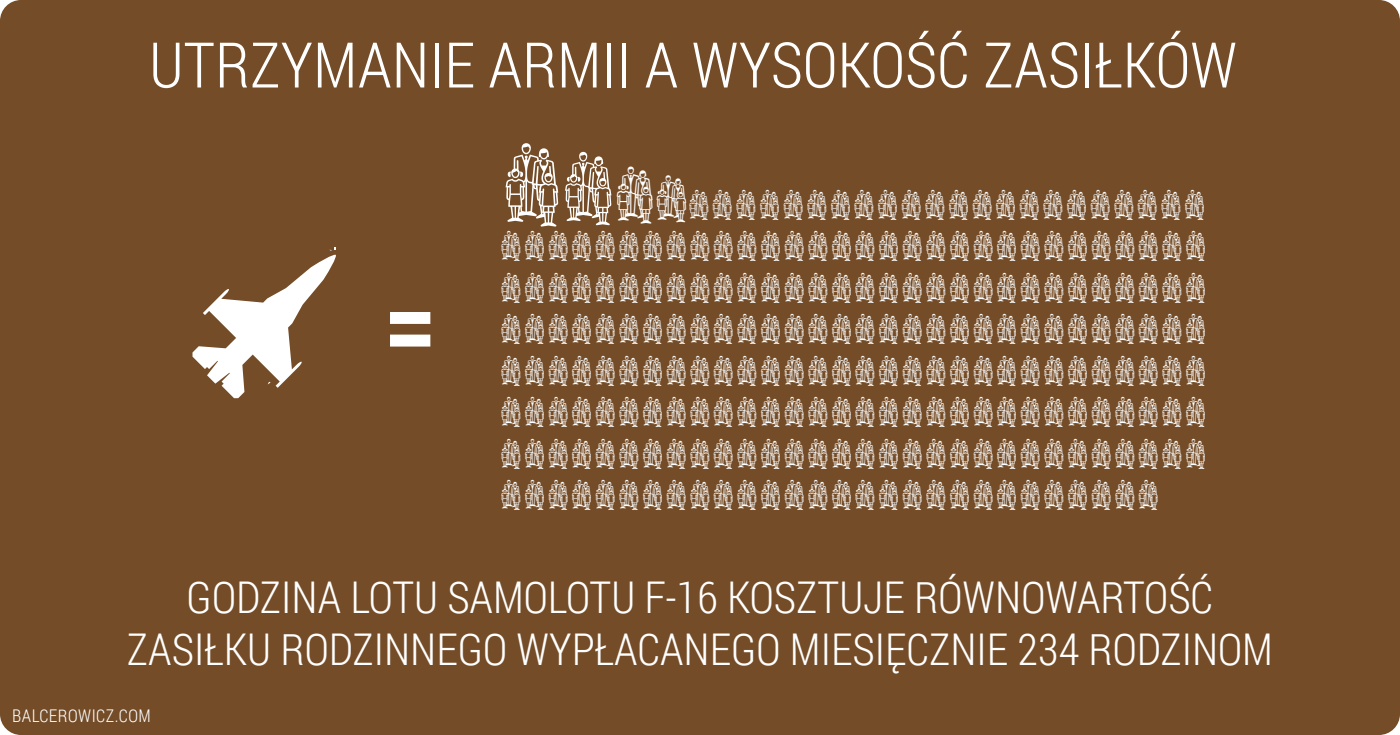
<style>
.page{position:relative;width:1400px;height:735px;background:#744c27}
.page>*{position:absolute;margin:0;border:0;box-sizing:border-box;transform-origin:0 0}
.t1{font:700 107.1px "Roboto Condensed";color:#fff}
.t2{font:300 63px "Roboto Condensed";color:#fff}
.t3{font:300 43.75px/52.5px "Roboto Condensed";color:#fff;text-align:center}
.t4{font:300 17.5px "Roboto Condensed";letter-spacing:.025em;color:#fff}
</style>
<div class="page">
<svg style="left:192px;top:247px;width:144px;height:151px"></svg>
<h2 class="t2" style="left:149px;top:21px;width:1090px">UTRZYMANIE ARMII A WYSOKOŚĆ ZASIŁKÓW</h2>
<h1 class="t1" style="left:384px;top:250px;width:55px">=</h1>
<p class="t3" style="left:127px;top:569px;width:1148px">GODZINA LOTU SAMOLOTU F-16 KOSZTUJE RÓWNOWARTOŚĆ<br>ZASIŁKU RODZINNEGO WYPŁACANEGO MIESIĘCZNIE 234 RODZINOM</p>
<p class="t4" style="left:12px;top:703px;width:140px">BALCEROWICZ.COM</p>
</div>
